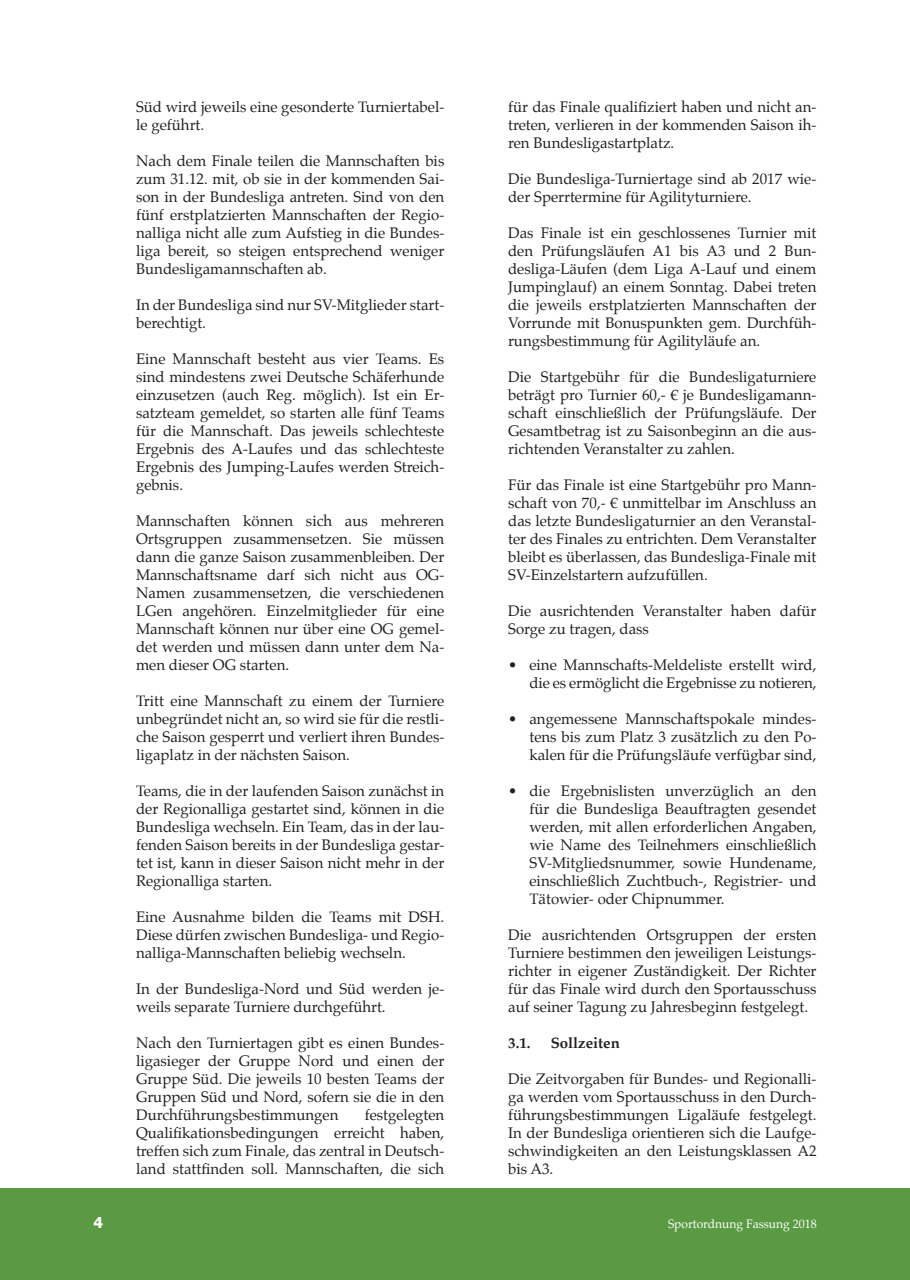
<style>
.page{position:relative;width:910px;height:1280px;background:#fff}
.page>*{position:absolute;margin:0;border:0;box-sizing:border-box;transform-origin:0 0}
.t1{font:15px/18px "Palatino";color:#231f20;text-align:justify}
.t2{font:700 15px "Palatino";color:#231f20}
.t3{font:700 15px "Tahoma";color:#fff}
.t4{font:12px "Palatino";color:#fff}
</style>
<div class="page">
<div style="left:0;top:1188px;width:910px;height:92px;background:#5a9a43"></div>
<p class="t1" style="left:136px;top:97px;width:310px">Süd wird jeweils eine gesonderte Turniertabel&shy;le geführt.</p>
<p class="t1" style="left:136px;top:151px;width:310px">Nach dem Finale teilen die Mannschaften bis zum 31.12. mit, ob sie in der kommenden Sai&shy;son in der Bundesliga antreten. Sind von den fünf erstplatzierten Mannschaften der Regio&shy;nalliga nicht alle zum Aufstieg in die Bundes&shy;liga bereit, so steigen entsprechend weniger Bundesligamannschaften ab.</p>
<p class="t1" style="left:136px;top:295px;width:310px">In der Bundesliga sind nur SV-Mitglieder start&shy;berechtigt.</p>
<p class="t1" style="left:136px;top:349px;width:310px">Eine Mannschaft besteht aus vier Teams. Es sind mindestens zwei Deutsche Schäferhunde einzusetzen (auch Reg. möglich). Ist ein Er&shy;satzteam gemeldet, so starten alle fünf Teams für die Mannschaft. Das jeweils schlechteste Ergebnis des A-Laufes und das schlechteste Ergebnis des Jumping-Laufes werden Streich&shy;gebnis.</p>
<p class="t1" style="left:136px;top:511px;width:310px">Mannschaften können sich aus mehreren Ortsgruppen zusammensetzen. Sie müssen dann die ganze Saison zusammenbleiben. Der Mannschaftsname darf sich nicht aus OG-Namen zusammensetzen, die verschiedenen LGen angehören. Einzelmitglieder für eine Mannschaft können nur über eine OG gemel&shy;det werden und müssen dann unter dem Na&shy;men dieser OG starten.</p>
<p class="t1" style="left:136px;top:691px;width:310px">Tritt eine Mannschaft zu einem der Turniere unbegründet nicht an, so wird sie für die restli&shy;che Saison gesperrt und verliert ihren Bundes&shy;ligaplatz in der nächsten Saison.</p>
<p class="t1" style="left:136px;top:781px;width:310px">Teams, die in der laufenden Saison zunächst in der Regionalliga gestartet sind, können in die Bundesliga wechseln. Ein Team, das in der lau&shy;fenden Saison bereits in der Bundesliga gestar&shy;tet ist, kann in dieser Saison nicht mehr in der Regionalliga starten.</p>
<p class="t1" style="left:136px;top:907px;width:310px">Eine Ausnahme bilden die Teams mit DSH.<br>Diese dürfen zwischen Bundesliga- und Regio&shy;nalliga-Mannschaften beliebig wechseln.</p>
<p class="t1" style="left:136px;top:979px;width:310px">In der Bundesliga-Nord und Süd werden je&shy;weils separate Turniere durchgeführt.</p>
<p class="t1" style="left:136px;top:1033px;width:310px">Nach den Turniertagen gibt es einen Bundes&shy;ligasieger der Gruppe Nord und einen der Gruppe Süd. Die jeweils 10 besten Teams der Gruppen Süd und Nord, sofern sie die in den Durchführungsbestimmungen</p>
<p class="t1" style="left:136px;top:1105px;width:310px;text-indent:229px">festgelegten Qualifikationsbedingungen erreicht haben, treffen sich zum Finale, das zentral in Deutsch&shy;land stattfinden soll. Mannschaften, die sich</p>
<p class="t1" style="left:508px;top:97px;width:310px">für das Finale qualifiziert haben und nicht an&shy;treten, verlieren in der kommenden Saison ih&shy;ren Bundesligastartplatz.</p>
<p class="t1" style="left:508px;top:169px;width:310px">Die Bundesliga-Turniertage sind ab 2017 wie&shy;der Sperrtermine für Agilityturniere.</p>
<p class="t1" style="left:508px;top:223px;width:310px">Das Finale ist ein geschlossenes Turnier mit den Prüfungsläufen A1 bis A3 und 2 Bun&shy;desliga-Läufen (dem Liga A-Lauf und einem Jumpinglauf) an einem Sonntag. Dabei treten die jeweils erstplatzierten Mannschaften der Vorrunde mit Bonuspunkten gem. Durchfüh&shy;rungsbestimmung für Agilityläufe an.</p>
<p class="t1" style="left:508px;top:367px;width:310px">Die Startgebühr für die Bundesligaturniere beträgt pro Turnier 60,- € je Bundesligamann&shy;schaft einschließlich der Prüfungsläufe. Der Gesamtbetrag ist zu Saisonbeginn an die aus&shy;richtenden Veranstalter zu zahlen.</p>
<p class="t1" style="left:508px;top:475px;width:310px">Für das Finale ist eine Startgebühr pro Mann&shy;schaft von 70,- € unmittelbar im Anschluss an das letzte Bundesligaturnier an den Veranstal&shy;ter des Finales zu entrichten. Dem Veranstalter bleibt es überlassen, das Bundesliga-Finale mit SV-Einzelstartern aufzufüllen.</p>
<p class="t1" style="left:508px;top:601px;width:310px">Die ausrichtenden Veranstalter haben dafür<br>Sorge zu tragen, dass</p>
<p class="t1" style="left:508px;top:655px;width:310px;text-align:right">• eine Mannschafts-Meldeliste erstellt wird, die es ermöglicht die Ergebnisse zu notieren,</p>
<p class="t1" style="left:529px;top:709px;width:289px;text-indent:-21px">• angemessene Mannschaftspokale mindes&shy;tens bis zum Platz 3 zusätzlich zu den Po&shy;kalen für die Prüfungsläufe verfügbar sind,</p>
<p class="t1" style="left:529px;top:781px;width:289px;text-indent:-21px">• die Ergebnislisten unverzüglich an den für die Bundesliga Beauftragten gesendet werden, mit allen erforderlichen Angaben, wie Name des Teilnehmers einschließlich SV-Mitgliedsnummer, sowie Hundename, einschließlich Zuchtbuch-, Registrier- und Tätowier- oder Chipnummer.</p>
<p class="t1" style="left:508px;top:925px;width:310px">Die ausrichtenden Ortsgruppen der ersten Turniere bestimmen den jeweiligen Leistungs&shy;richter in eigener Zuständigkeit. Der Richter für das Finale wird durch den Sportausschuss auf seiner Tagung zu Jahresbeginn festgelegt.</p>
<p class="t2" style="left:508px;top:1030px;width:24px">3.1.</p>
<p class="t2" style="left:551px;top:1030px;width:71px">Sollzeiten</p>
<p class="t1" style="left:508px;top:1069px;width:310px">Die Zeitvorgaben für Bundes- und Regionalli&shy;ga werden vom Sportausschuss in den Durch&shy;führungsbestimmungen Ligaläufe festgelegt.<br>In der Bundesliga orientieren sich die Laufge&shy;schwindigkeiten an den Leistungsklassen A2 bis A3.</p>
<p class="t3" style="left:94px;top:1212px;width:11px">4</p>
<p class="t4" style="left:668px;top:1213px;width:150px">Sportordnung Fassung 2018</p>
</div>
